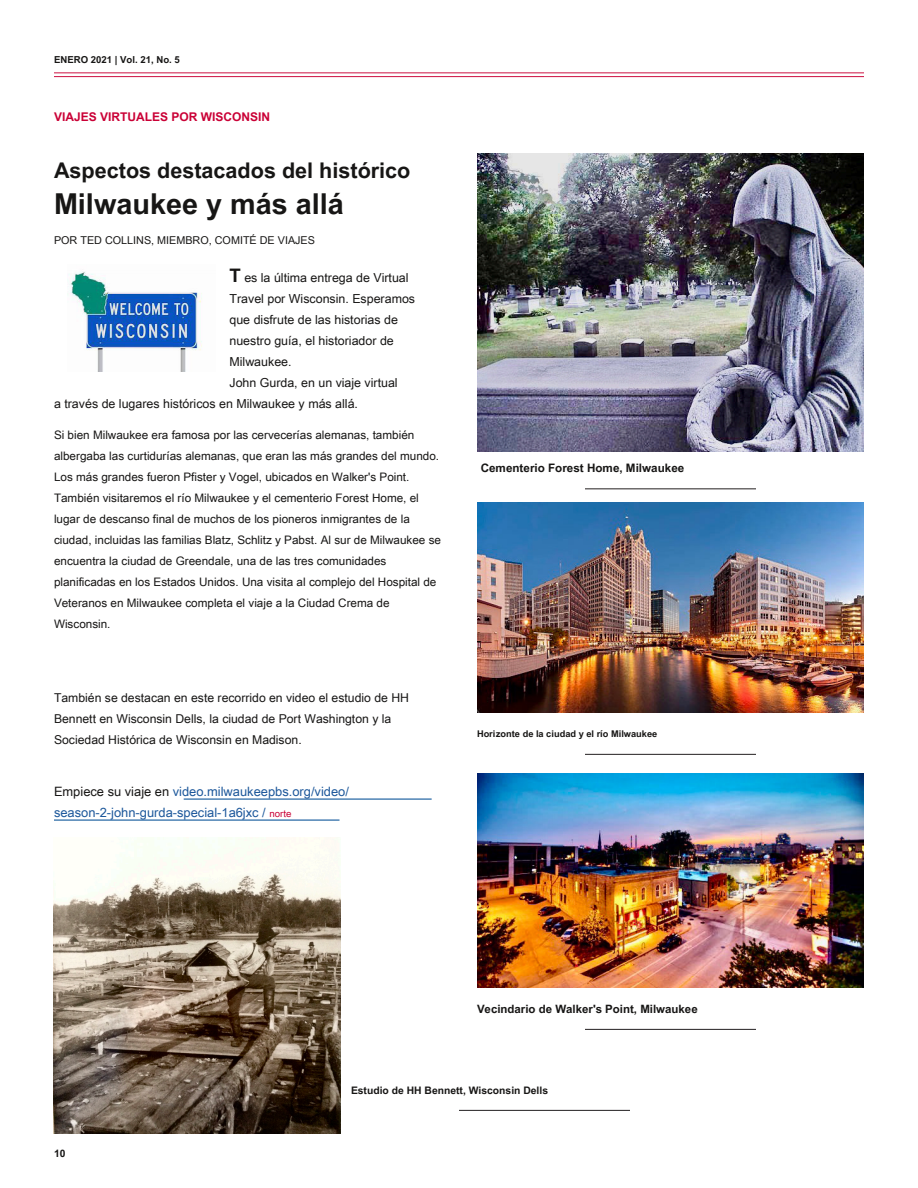
<style>
.page{position:relative;width:918px;height:1188px;background:#fff}
.page>*{position:absolute;margin:0;border:0;box-sizing:border-box;transform-origin:0 0}
.t1{font:700 28.8px "Arial Unicode MS";color:#171615}
.t2{font:700 21.6px "Arial Unicode MS";color:#171615}
.t3{font:12.9px/21px "Arial Unicode MS";color:#1d589b}
.t4{font:12.45px "Arial Unicode MS";color:#171615}
.t5{font:12.15px/21px "Arial Unicode MS";color:#171615}
.t6{font:700 12px "Arial Unicode MS";color:#ca0036}
.t7{font:11.7px/21px "Arial Unicode MS";color:#171615}
.t8{font:700 11.7px "Arial Unicode MS";color:#171615}
.t9{font:700 11.4px "Arial Unicode MS";color:#171615}
.t10{font:10.8px "Arial Unicode MS";color:#171615}
.t11{font:700 10.35px "Arial Unicode MS";color:#171615}
.t12{font:700 9.6px "Arial Unicode MS";color:#171615}
.t13{font:700 9.3px "Arial Unicode MS";color:#171615}
.s1{font-weight:700;font-size:18.6px}
.s2{color:#171615}
.s3{font-size:9.6px;color:#ca0036}
</style>
<div class="page">
<hr style="left:54px;top:72px;width:810px;height:1px;background:#cd1141">
<hr style="left:54px;top:76px;width:810px;height:1px;background:#cd1141">
<hr style="left:184px;top:799px;width:248px;height:1px;background:#175d9e">
<hr style="left:54px;top:820px;width:286px;height:1px;background:#175d9e">
<img style="left:477px;top:154px;width:387px;height:298px">
<hr style="left:585px;top:488px;width:171px;height:1px;background:#231f20">
<img style="left:477px;top:502px;width:387px;height:210px">
<hr style="left:585px;top:1029px;width:171px;height:1px;background:#231f20">
<img style="left:68px;top:271px;width:134px;height:101px">
<img style="left:477px;top:774px;width:387px;height:214px">
<img style="left:54px;top:837px;width:286px;height:297px">
<hr style="left:459px;top:1110px;width:171px;height:1px;background:#231f20">
<hr style="left:585px;top:754px;width:171px;height:1px;background:#231f20">
<p class="t12" style="left:54px;top:53px;width:127px">ENERO 2021 | Vol. 21, No. 5</p>
<p class="t6" style="left:54px;top:109px;width:218px">VIAJES VIRTUALES POR WISCONSIN</p>
<h2 class="t2" style="left:54px;top:155px;width:358px">Aspectos destacados del histórico</h2>
<h1 class="t1" style="left:54px;top:184px;width:291px">Milwaukee y más allá</h1>
<p class="t10" style="left:54px;top:233px;width:263px">POR TED COLLINS, MIEMBRO, COMITÉ DE VIAJES</p>
<p class="t4" style="left:230px;top:269px;width:181px"><span class="s1">T</span> es la última entrega de Virtual</p>
<p class="t4" style="left:230px;top:290px;width:187px">Travel por Wisconsin. Esperamos</p>
<p class="t4" style="left:230px;top:311px;width:170px">que disfrute de las historias de</p>
<p class="t4" style="left:230px;top:332px;width:166px">nuestro guía, el historiador de</p>
<p class="t4" style="left:230px;top:353px;width:64px">Milwaukee.</p>
<p class="t4" style="left:230px;top:374px;width:170px">John Gurda, en un viaje virtual</p>
<p class="t4" style="left:54px;top:395px;width:306px">a través de lugares históricos en Milwaukee y más allá.</p>
<p class="t7" style="left:54px;top:424px;width:389px">Si bien Milwaukee era famosa por las cervecerías alemanas, también albergaba las curtidurías alemanas, que eran las más grandes del mundo.<br>Los más grandes fueron Pfister y Vogel, ubicados en Walker's Point.<br>También visitaremos el río Milwaukee y el cementerio Forest Home, el lugar de descanso final de muchos de los pioneros inmigrantes de la ciudad, incluidas las familias Blatz, Schlitz y Pabst. Al sur de Milwaukee se encuentra la ciudad de Greendale, una de las tres comunidades planificadas en los Estados Unidos. Una visita al complejo del Hospital de Veteranos en Milwaukee completa el viaje a la Ciudad Crema de Wisconsin.</p>
<p class="t5" style="left:54px;top:687px;width:357px">También se destacan en este recorrido en video el estudio de HH<br>Bennett en Wisconsin Dells, la ciudad de Port Washington y la<br>Sociedad Histórica de Wisconsin en Madison.</p>
<p class="t3" style="left:54px;top:781px;width:296px"><span class="s2">Empiece su viaje en</span> video.milwaukeepbs.org/video/ season-2-john-gurda-special-1a6jxc / <span class="s3">norte</span></p>
<p class="t8" style="left:481px;top:459px;width:205px">Cementerio Forest Home, Milwaukee</p>
<p class="t13" style="left:477px;top:728px;width:182px">Horizonte de la ciudad y el río Milwaukee</p>
<p class="t9" style="left:477px;top:1000px;width:222px">Vecindario de Walker's Point, Milwaukee</p>
<p class="t11" style="left:54px;top:1146px;width:13px">10</p>
<p class="t11" style="left:351px;top:1082px;width:199px">Estudio de HH Bennett, Wisconsin Dells</p>
</div>
